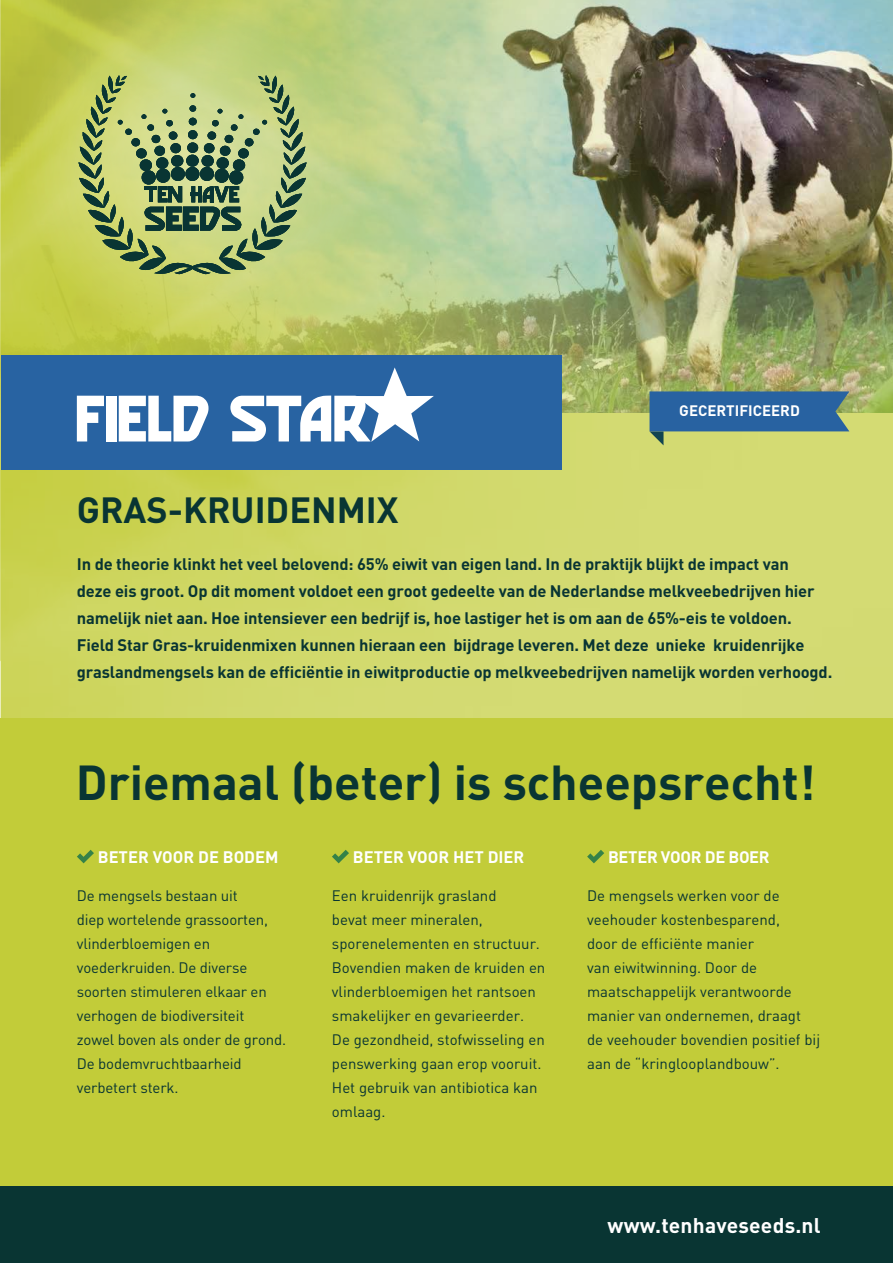
<style>
.page{position:relative;width:893px;height:1263px;background:#fff}
.page>*{position:absolute;margin:0;border:0;box-sizing:border-box;transform-origin:0 0}
.t1{font:700 48.45px "DIN";color:#093533}
.t2{font:700 36px "DIN";color:#093533}
.t3{font:700 21px "DIN";letter-spacing:.01em;color:#fff}
.t4{font:700 16.5px/27px "DIN";letter-spacing:-.01em;color:#093533}
.t5{font:700 16.5px "DIN";color:#fff}
.t6{font:700 16.5px "DIN";letter-spacing:-.02em;color:#fff}
.t7{font:15px/24px "DIN";color:#093533}
.t8{font:700 15px "DIN";color:#fff}
</style>
<div class="page">
<img style="left:0;top:412px;width:893px;height:307px">
<img style="left:0;top:0;width:893px;height:412px">
<svg style="left:17px;top:0;width:353px;height:341px;background:#c1ce65"></svg>
<div style="left:0;top:719px;width:893px;height:472px;background:#c2cc39"></div>
<svg style="left:77px;top:850px;width:17px;height:13px"></svg>
<svg style="left:332px;top:850px;width:17px;height:13px"></svg>
<svg style="left:587px;top:850px;width:17px;height:13px"></svg>
<div style="left:1px;top:355px;width:560px;height:114px;background:#2863a2"></div>
<svg style="left:77px;top:396px;width:27px;height:45px"></svg>
<div style="left:106px;top:396px;width:11px;height:45px;background:#fff"></div>
<svg style="left:119px;top:396px;width:90px;height:45px"></svg>
<svg style="left:230px;top:367px;width:204px;height:75px"></svg>
<svg style="left:79px;top:75px;width:228px;height:201px;background:#99ac6d"></svg>
<div style="left:0;top:1186px;width:893px;height:77px;background:#093533"></div>
<svg style="left:649px;top:391px;width:200px;height:54px;background:#568192"></svg>
<h2 class="t2" style="left:77px;top:487px;width:323px">GRAS-KRUIDENMIX</h2>
<p class="t8" style="left:679px;top:400px;width:122px">GECERTIFICEERD</p>
<p class="t4" style="left:77px;top:549px;width:757px">In de theorie klinkt het veel belovend: 65% eiwit van eigen land. In de praktijk blijkt de impact van<br>deze eis groot. Op dit moment voldoet een groot gedeelte van de Nederlandse melkveebedrijven hier namelijk niet aan. Hoe intensiever een bedrijf is, hoe lastiger het is om aan de 65%-eis te voldoen.<br>Field Star Gras-kruidenmixen kunnen hieraan een bijdrage leveren. Met deze unieke kruidenrijke graslandmengsels kan de efficiëntie in eiwitproductie op melkveebedrijven namelijk worden verhoogd.</p>
<h1 class="t1" style="left:76px;top:751px;width:741px">Driemaal (beter) is scheepsrecht!</h1>
<p class="t5" style="left:98px;top:847px;width:182px">BETER VOOR DE BODEM</p>
<p class="t7" style="left:77px;top:883px;width:211px">De mengsels bestaan uit<br>diep wortelende grassoorten, vlinderbloemigen en voederkruiden. De diverse soorten stimuleren elkaar en verhogen de biodiversiteit<br>zowel boven als onder de grond.<br>De bodemvruchtbaarheid verbetert sterk.</p>
<p class="t5" style="left:353px;top:847px;width:173px">BETER VOOR HET DIER</p>
<p class="t7" style="left:332px;top:883px;width:215px">Een kruidenrijk grasland<br>bevat meer mineralen, sporenelementen en structuur.<br>Bovendien maken de kruiden en vlinderbloemigen het rantsoen smakelijker en gevarieerder.<br>De gezondheid, stofwisseling en penswerking gaan erop vooruit.<br>Het gebruik van antibiotica kan omlaag.</p>
<p class="t6" style="left:608px;top:847px;width:163px">BETER VOOR DE BOER</p>
<p class="t7" style="left:587px;top:883px;width:235px">De mengsels werken voor de veehouder kostenbesparend,<br>door de efficiënte manier<br>van eiwitwinning. Door de maatschappelijk verantwoorde manier van ondernemen, draagt de veehouder bovendien positief bij aan de “kringlooplandbouw”.</p>
<h3 class="t3" style="left:607px;top:1212px;width:215px">www.tenhaveseeds.nl</h3>
</div>
